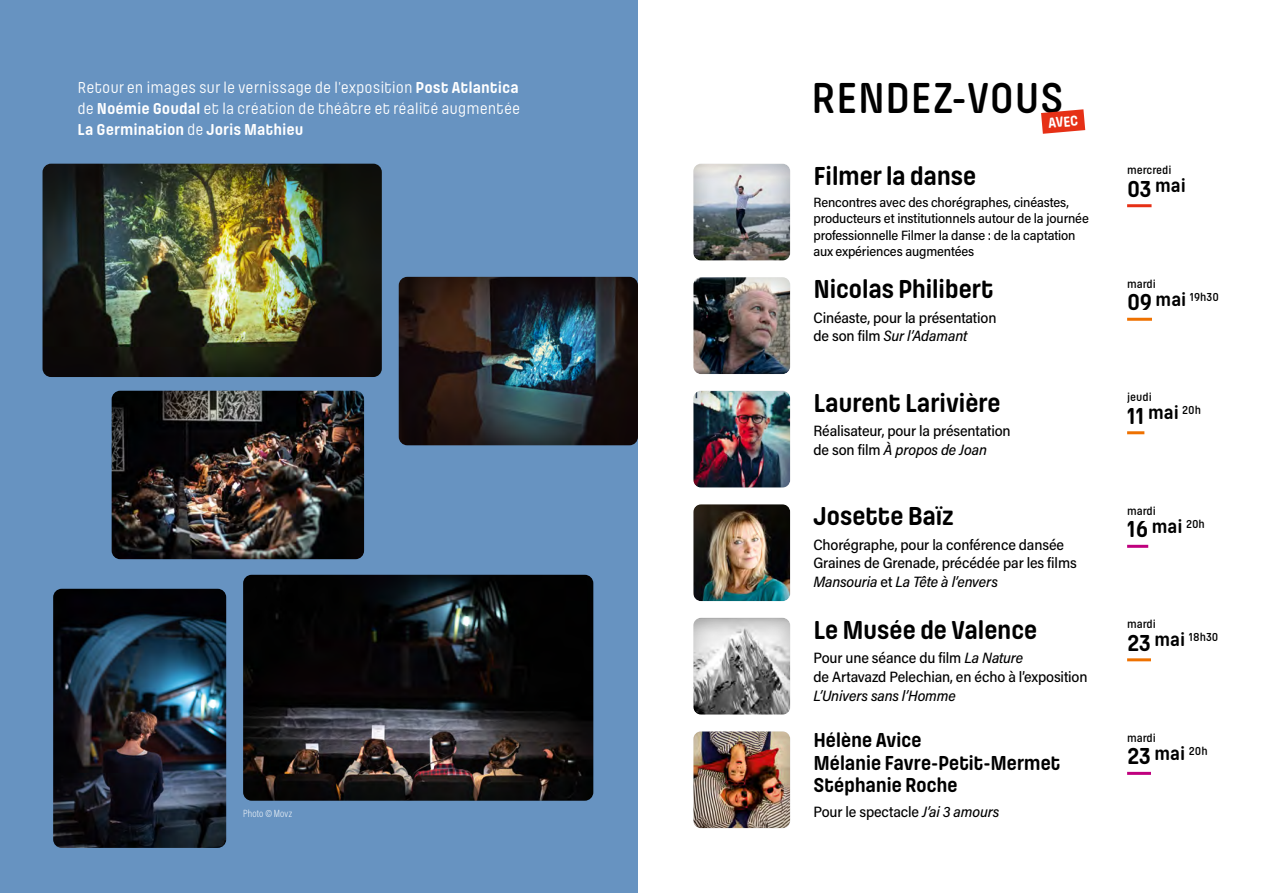
<style>
.page{position:relative;width:1276px;height:893px;background:#fff}
.page>*{position:absolute;margin:0;border:0;box-sizing:border-box;transform-origin:0 0}
.t1{font:600 45px "Pilcrow Soft";letter-spacing:.01em;color:#000}
.t2{font:700 27px "Pilcrow Soft";letter-spacing:-.02em;color:#000}
.t3{font:700 21px/22.5px "Pilcrow Soft";letter-spacing:-.02em;color:#000}
.t4{font:700 19.5px "Pilcrow Soft";color:#000}
.t5{font:16.5px/21px "Pilcrow Soft";letter-spacing:-.005em;color:#fff;text-align:justify}
.t6{font:500 15px/18.8px "Acumin Pro Semi Cond";letter-spacing:-.01em;color:#000}
.t7{font:italic 500 15px "Acumin Pro Semi Cond";letter-spacing:-.01em;color:#000}
.t8{font:700 15px "Pilcrow Soft";color:#fff}
.t9{font:500 13.5px/16.5px "Acumin Pro Semi Cond";letter-spacing:-.01em;color:#000}
.t10{font:600 12px "Pilcrow Soft";color:#000}
.t11{font:200 10.5px "Acumin Pro Cond";letter-spacing:.015em;color:#fff}
.s1{font-weight:700}
.s2{font-style:italic}
.s3{font-size:24px}
</style>
<div class="page">
<div style="left:0;top:0;width:638px;height:893px;background:#6793c1"></div>
<hr style="left:1127px;top:658px;width:24px;height:3px;background:#ee7100">
<hr style="left:1127px;top:431px;width:17px;height:3px;background:#ee7100">
<div style="left:691px;top:389px;width:100px;height:100px;background:#000;opacity:.2"></div>
<hr style="left:1127px;top:204px;width:24px;height:3px;background:#e63016">
<div style="left:691px;top:162px;width:100px;height:100px;background:#000;opacity:.2"></div>
<div style="left:691px;top:276px;width:100px;height:99px;background:#000;opacity:.2"></div>
<hr style="left:1127px;top:772px;width:24px;height:3px;background:#bf007e">
<div style="left:691px;top:730px;width:100px;height:99px;background:#000;opacity:.2"></div>
<hr style="left:1127px;top:545px;width:21px;height:3px;background:#bf007e">
<div style="left:691px;top:503px;width:100px;height:99px;background:#000;opacity:.2"></div>
<div style="left:691px;top:616px;width:100px;height:100px;background:#000;opacity:.2"></div>
<hr style="left:1127px;top:318px;width:25px;height:3px;background:#ee7100">
<svg style="left:1041px;top:109px;width:44px;height:25px"></svg>
<img style="left:43px;top:164px;width:339px;height:213px">
<img style="left:243px;top:575px;width:350px;height:226px">
<img style="left:53px;top:589px;width:173px;height:259px">
<img style="left:112px;top:391px;width:252px;height:168px">
<img style="left:399px;top:277px;width:239px;height:168px">
<p class="t5" style="left:78px;top:77px;width:444px">Retour en images sur le vernissage de l’exposition <span class="s1">Post Atlantica </span>de <span class="s1">Noémie Goudal</span> et la création de théâtre et réalité augmentée <span class="s1">La Germination</span> de <span class="s1">Joris Mathieu</span></p>
<p class="t11" style="left:243px;top:807px;width:50px">Photo © Movz</p>
<h1 class="t1" style="left:811px;top:75px;width:253px">RENDEZ-VOUS</h1>
<p class="t8" style="left:1047px;top:115px;width:32px;rotate:-5deg">AVEC</p>
<h2 class="t2" style="left:813px;top:162px;width:165px">Filmer la danse</h2>
<p class="t9" style="left:813px;top:193px;width:277px">Rencontres avec des chorégraphes, cinéastes, producteurs et institutionnels autour de la journée professionnelle Filmer la danse : de la captation aux expériences augmentées</p>
<h2 class="t2" style="left:813px;top:275px;width:182px">Nicolas Philibert</h2>
<p class="t6" style="left:813px;top:307px;width:185px">Cinéaste, pour la présentation de son film <span class="s2">Sur l’Adamant</span></p>
<h2 class="t2" style="left:813px;top:389px;width:189px">Laurent Larivière</h2>
<p class="t6" style="left:813px;top:421px;width:199px">Réalisateur, pour la présentation de son film <span class="s2">À propos de Joan</span></p>
<h2 class="t2" style="left:813px;top:503px;width:142px">Josette Baïz</h2>
<p class="t6" style="left:813px;top:534px;width:265px">Chorégraphe, pour la conférence dansée<br>Graines de Grenade, précédée par les films<br><span class="s2">Mansouria</span> et <span class="s2">La Tête à l’envers</span></p>
<h2 class="t2" style="left:813px;top:616px;width:226px">Le Musée de Valence</h2>
<p class="t6" style="left:813px;top:648px;width:276px">Pour une séance du film <span class="s2">La Nature<br></span>de Artavazd Pelechian, en écho à l’exposition</p>
<p class="t7" style="left:813px;top:685px;width:144px">L’Univers sans l’Homme</p>
<h3 class="t3" style="left:813px;top:730px;width:249px">Hélène Avice<br>Mélanie Favre-Petit-Mermet<br>Stéphanie Roche</h3>
<p class="t6" style="left:813px;top:802px;width:187px">Pour le spectacle <span class="s2">J’ai 3 amours</span></p>
<p class="t10" style="left:1127px;top:164px;width:46px">mercredi</p>
<h3 class="t4" style="left:1127px;top:176px;width:60px"><span class="s3">03</span> mai</h3>
<p class="t10" style="left:1127px;top:278px;width:30px">mardi</p>
<h3 class="t4" style="left:1127px;top:289px;width:61px"><span class="s3">09</span> mai</h3>
<p class="t10" style="left:1189px;top:290px;width:31px">19h30</p>
<p class="t10" style="left:1127px;top:391px;width:26px">jeudi</p>
<h3 class="t4" style="left:1127px;top:403px;width:53px"><span class="s3">11</span> mai</h3>
<p class="t10" style="left:1182px;top:404px;width:20px">20h</p>
<p class="t10" style="left:1127px;top:505px;width:30px">mardi</p>
<h3 class="t4" style="left:1127px;top:516px;width:57px"><span class="s3">16</span> mai</h3>
<p class="t10" style="left:1186px;top:518px;width:20px">20h</p>
<p class="t10" style="left:1127px;top:618px;width:30px">mardi</p>
<h3 class="t4" style="left:1127px;top:630px;width:60px"><span class="s3">23</span> mai</h3>
<p class="t10" style="left:1188px;top:631px;width:31px">18h30</p>
<p class="t10" style="left:1127px;top:732px;width:30px">mardi</p>
<h3 class="t4" style="left:1127px;top:743px;width:82px"><span class="s3">23</span> mai <sup>20h</sup></h3>
</div>
